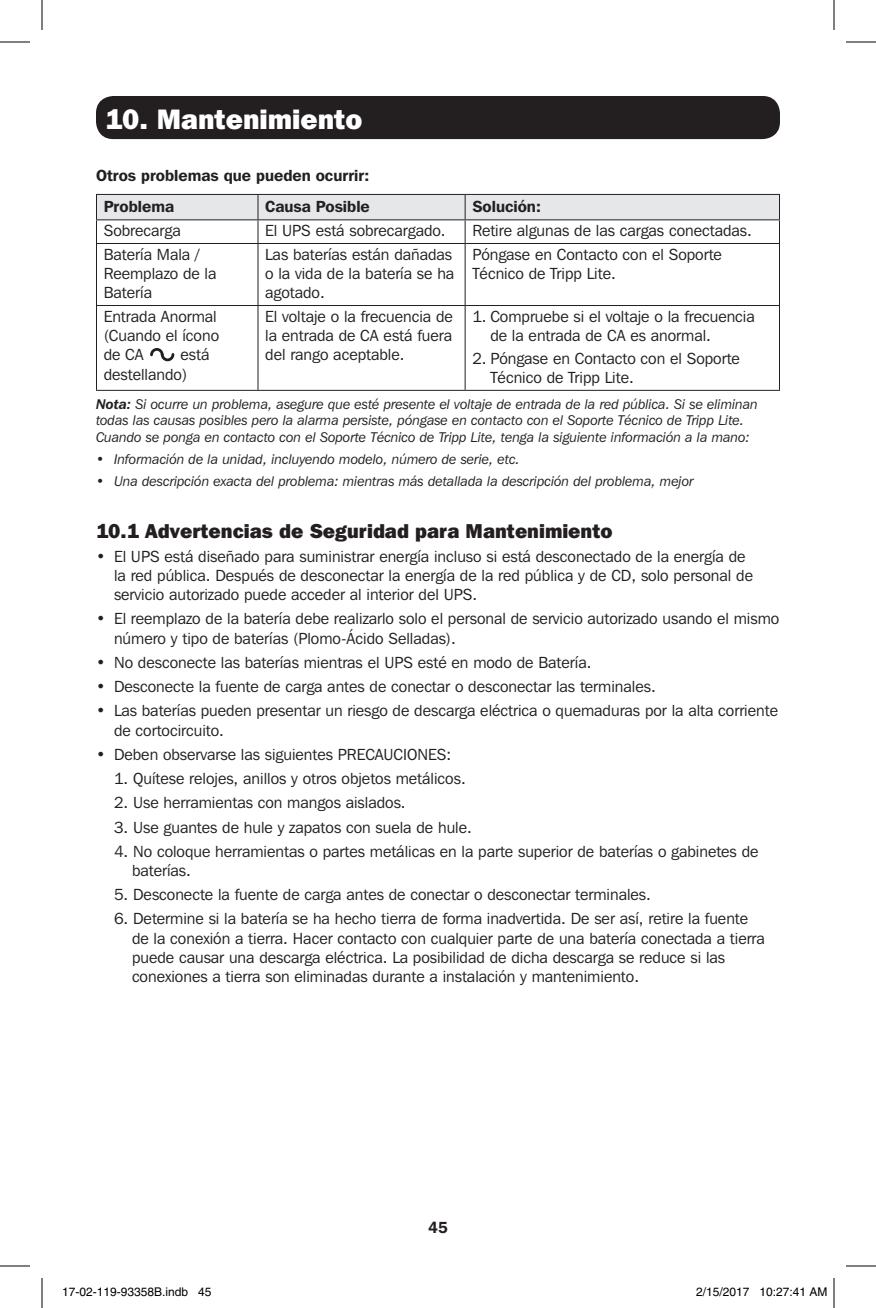
<style>
.page{position:relative;width:876px;height:1308px;background:#fff}
.page>*{position:absolute;margin:0;border:0;box-sizing:border-box;transform-origin:0 0}
.t1{font:800 28px "Franklin Gothic IT Cby BT";color:#fff}
.t2{font:800 20px "Franklin Gothic IT Cby BT";color:#231f20}
.Content{font:16px/19.2px "Franklin Gothic IT Cby BT";color:#231f20}
.Note_item{font:16px/19.2px "Franklin Gothic IT Cby BT";color:#231f20}
.Content-2{font:600 16px "Franklin Gothic IT Cby BT";color:#231f20}
.t3{font:italic 14px/16.8px "Franklin Gothic IT Cby BT";color:#231f20}
.t4{font:12px "Helvetica";color:#000}
.s1{font-weight:600}
</style>
<div class="page">
<div style="left:96px;top:96px;width:684px;height:43px;background:#231f20;border-radius:17px"></div>
<svg style="left:96px;top:194px;width:684px;height:49px"></svg>
<hr style="left:96px;top:243px;width:162px;height:1px;background:#231f20">
<hr style="left:96px;top:244px;width:1px;height:61px;background:#231f20">
<hr style="left:258px;top:243px;width:207px;height:1px;background:#231f20">
<hr style="left:258px;top:244px;width:1px;height:61px;background:#231f20">
<hr style="left:465px;top:243px;width:315px;height:1px;background:#231f20">
<hr style="left:465px;top:244px;width:1px;height:61px;background:#231f20">
<hr style="left:779px;top:244px;width:1px;height:61px;background:#231f20">
<hr style="left:96px;top:305px;width:162px;height:1px;background:#231f20">
<hr style="left:96px;top:306px;width:1px;height:84px;background:#231f20">
<hr style="left:258px;top:305px;width:207px;height:1px;background:#231f20">
<hr style="left:258px;top:306px;width:1px;height:84px;background:#231f20">
<hr style="left:465px;top:305px;width:315px;height:1px;background:#231f20">
<hr style="left:465px;top:306px;width:1px;height:84px;background:#231f20">
<hr style="left:779px;top:306px;width:1px;height:84px;background:#231f20">
<hr style="left:96px;top:390px;width:162px;height:1px;background:#231f20">
<hr style="left:258px;top:390px;width:207px;height:1px;background:#231f20">
<hr style="left:465px;top:390px;width:315px;height:1px;background:#231f20">
<svg style="left:150px;top:348px;width:25px;height:14px"></svg>
<hr style="left:0;top:42px;width:30px;height:1px;background:#000">
<hr style="left:846px;top:42px;width:30px;height:1px;background:#000">
<hr style="left:0;top:1266px;width:30px;height:1px;background:#000">
<hr style="left:846px;top:1266px;width:30px;height:1px;background:#000">
<hr style="left:42px;top:0;width:1px;height:30px;background:#000">
<hr style="left:42px;top:1278px;width:1px;height:30px;background:#000">
<hr style="left:834px;top:0;width:1px;height:30px;background:#000">
<hr style="left:834px;top:1278px;width:1px;height:30px;background:#000">
<div style="left:767px;top:1288px;width:5px;height:8px;border:1px solid #fff;border-radius:50%"></div>
<div style="left:766px;top:1287px;width:7px;height:10px;border:1px solid #fff;border-radius:50%"></div>
<p class="t1" style="left:105px;top:101px;width:259px">10. Mantenimiento</p>
<p class="Content-2" style="left:96px;top:165px;width:275px">Otros problemas que pueden ocurrir:</p>
<p class="Content-2" style="left:104px;top:197px;width:72px">Problema</p>
<p class="Content-2" style="left:265px;top:197px;width:106px">Causa Posible</p>
<p class="Content-2" style="left:472px;top:197px;width:70px">Solución:</p>
<p class="Content" style="left:104px;top:221px;width:79px">Sobrecarga</p>
<p class="Content" style="left:265px;top:221px;width:182px">El UPS está sobrecargado.</p>
<p class="Content" style="left:472px;top:221px;width:281px">Retire algunas de las cargas conectadas.</p>
<p class="Content" style="left:104px;top:244px;width:114px">Batería Mala /<br>Reemplazo de la<br>Batería</p>
<p class="Content" style="left:265px;top:244px;width:191px">Las baterías están dañadas o la vida de la batería se ha agotado.</p>
<p class="Content" style="left:472px;top:244px;width:251px">Póngase en Contacto con el Soporte<br>Técnico de Tripp Lite.</p>
<p class="Content" style="left:104px;top:306px;width:117px">Entrada Anormal (Cuando el ícono de CA</p>
<p class="Content" style="left:265px;top:306px;width:189px;text-align:justify">El voltaje o la frecuencia de la entrada de CA está fuera del rango aceptable.</p>
<p class="Note_item" style="left:490px;top:306px;width:266px;text-indent:-18px">1. Compruebe si el voltaje o la frecuencia de la entrada de CA es anormal.</p>
<p class="Content" style="left:104px;top:345px;width:107px;text-indent:77px">está destellando)</p>
<p class="Note_item" style="left:490px;top:348px;width:251px;text-indent:-18px">2. Póngase en Contacto con el Soporte<br>Técnico de Tripp Lite.</p>
<p class="t3" style="left:96px;top:395px;width:663px"><span class="s1">Nota:</span> Si ocurre un problema, asegure que esté presente el voltaje de entrada de la red pública. Si se eliminan todas las causas posibles pero la alarma persiste, póngase en contacto con el Soporte Técnico de Tripp Lite.<br>Cuando se ponga en contacto con el Soporte Técnico de Tripp Lite, tenga la siguiente información a la mano:</p>
<p class="t3" style="left:96px;top:451px;width:425px">• Información de la unidad, incluyendo modelo, número de serie, etc.</p>
<p class="t3" style="left:96px;top:472px;width:599px">• Una descripción exacta del problema: mientras más detallada la descripción del problema, mejor</p>
<p class="t2" style="left:96px;top:518px;width:518px">10.1 Advertencias de Seguridad para Mantenimiento</p>
<p class="Content" style="left:114px;top:546px;width:641px;text-indent:-18px">• El UPS está diseñado para suministrar energía incluso si está desconectado de la energía de la red pública. Después de desconectar la energía de la red pública y de CD, solo personal de servicio autorizado puede acceder al interior del UPS.</p>
<p class="Content" style="left:114px;top:609px;width:667px;text-indent:-18px">• El reemplazo de la batería debe realizarlo solo el personal de servicio autorizado usando el mismo número y tipo de baterías (Plomo-Ácido Selladas).</p>
<p class="Content" style="left:96px;top:652px;width:497px">• No desconecte las baterías mientras el UPS esté en modo de Batería.</p>
<p class="Content" style="left:96px;top:677px;width:561px">• Desconecte la fuente de carga antes de conectar o desconectar las terminales.</p>
<p class="Content" style="left:114px;top:701px;width:666px;text-indent:-18px">• Las baterías pueden presentar un riesgo de descarga eléctrica o quemaduras por la alta corriente de cortocircuito.</p>
<p class="Content" style="left:96px;top:744px;width:357px">• Deben observarse las siguientes PRECAUCIONES:</p>
<p class="Content" style="left:114px;top:769px;width:353px">1. Quítese relojes, anillos y otros objetos metálicos.</p>
<p class="Content" style="left:114px;top:793px;width:293px">2. Use herramientas con mangos aislados.</p>
<p class="Content" style="left:114px;top:817px;width:359px">3. Use guantes de hule y zapatos con suela de hule.</p>
<p class="Content" style="left:132px;top:841px;width:628px;text-indent:-18px">4. No coloque herramientas o partes metálicas en la parte superior de baterías o gabinetes de baterías.</p>
<p class="Content" style="left:114px;top:885px;width:539px">5. Desconecte la fuente de carga antes de conectar o desconectar terminales.</p>
<p class="Content" style="left:132px;top:909px;width:634px;text-indent:-18px">6. Determine si la batería se ha hecho tierra de forma inadvertida. De ser así, retire la fuente de la conexión a tierra. Hacer contacto con cualquier parte de una batería conectada a tierra puede causar una descarga eléctrica. La posibilidad de dicha descarga se reduce si las conexiones a tierra son eliminadas durante a instalación y mantenimiento.</p>
<p class="Content-2" style="left:428px;top:1217px;width:21px">45</p>
<p class="t4" style="left:62px;top:1285px;width:151px">17-02-119-93358B.indb 45</p>
<p class="t4" style="left:696px;top:1285px;width:133px">2/15/2017 10:27:41 AM</p>
</div>
